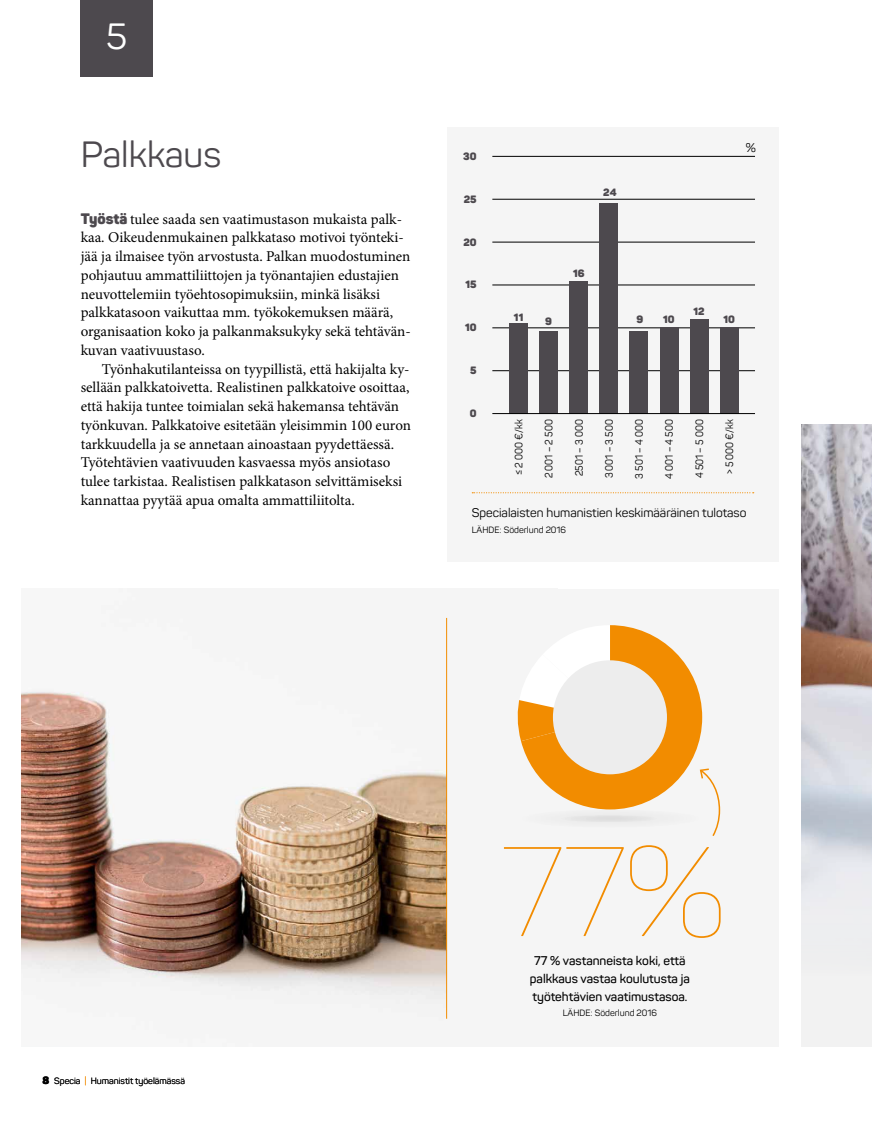
<style>
.page{position:relative;width:872px;height:1127px;background:#fff}
.page>*{position:absolute;margin:0;border:0;box-sizing:border-box;transform-origin:0 0}
.t1{font:100 125.25px "Panton";color:#f28c00}
.t2{font:36px "Panton";color:#4d494e}
.t3{font:36px "Panton";color:#fff}
.t4{font:15px/18.8px "Minion Pro";color:#000}
.t5{font:600 12.45px/18px "Panton";color:#000;text-align:center}
.t6{font:12.45px "Panton";color:#000}
.t7{font:10.5px "Panton";color:#000;scale:.9 1}
.t8{font:900 10.5px "Panton";color:#4d494e}
.t9{font:9px "Panton";color:#000}
.s1{font-family:"Panton";font-weight:900;color:#4d494e}
.s2{font-weight:900;font-size:10.5px}
.s3{color:#f28c00}
</style>
<div class="page">
<img style="left:21px;top:690px;width:425px;height:331px">
<div style="left:801px;top:424px;width:71px;height:622px;background:#f2f2f2"></div>
<img style="left:801px;top:424px;width:71px;height:469px">
<div style="left:446px;top:589px;width:332px;height:457px;background:#f5f5f5"></div>
<div style="left:81px;top:0;width:72px;height:76px;background:#4d494e"></div>
<div style="left:446px;top:128px;width:332px;height:434px;background:#f5f5f5"></div>
<hr style="left:492px;top:370px;width:263px;height:1px;background:#000">
<hr style="left:492px;top:328px;width:263px;height:1px;background:#000">
<hr style="left:492px;top:285px;width:263px;height:1px;background:#000">
<hr style="left:492px;top:242px;width:263px;height:1px;background:#000">
<hr style="left:492px;top:199px;width:263px;height:1px;background:#000">
<hr style="left:492px;top:156px;width:263px;height:1px;background:#000">
<div style="left:720px;top:328px;width:18px;height:86px;background:#4d494e"></div>
<div style="left:690px;top:319px;width:18px;height:95px;background:#4d494e"></div>
<div style="left:660px;top:328px;width:18px;height:86px;background:#4d494e"></div>
<div style="left:630px;top:332px;width:18px;height:82px;background:#4d494e"></div>
<div style="left:600px;top:203px;width:18px;height:211px;background:#4d494e"></div>
<div style="left:569px;top:281px;width:19px;height:133px;background:#4d494e"></div>
<div style="left:539px;top:332px;width:19px;height:82px;background:#4d494e"></div>
<div style="left:509px;top:324px;width:19px;height:90px;background:#4d494e"></div>
<svg style="left:472px;top:492px;width:281px;height:1px"></svg>
<hr style="left:492px;top:413px;width:263px;height:1px;background:#000">
<svg style="left:517px;top:625px;width:204px;height:211px"></svg>
<hr style="left:446px;top:618px;width:1px;height:401px;background:#f28c00">
<h2 class="t3" style="left:106px;top:14px;width:23px">5</h2>
<h2 class="t2" style="left:81px;top:133px;width:142px">Palkkaus</h2>
<p class="t4" style="left:81px;top:209px;width:332px"><span class="s1">Työstä</span> tulee saada sen vaatimustason mukaista palk&shy;kaa. Oikeudenmukainen palkkataso motivoi työnteki&shy;jää ja ilmaisee työn arvostusta. Palkan muodostuminen pohjautuu ammattiliittojen ja työnantajien edustajien neuvottelemiin työehtosopimuksiin, minkä lisäksi palkkatasoon vaikuttaa mm. työkokemuksen määrä, organisaation koko ja palkanmaksukyky sekä tehtävän&shy;kuvan vaativuustaso.</p>
<p class="t4" style="left:81px;top:359px;width:332px;text-indent:21px">Työnhakutilanteissa on tyypillistä, että hakijalta ky&shy;sellään palkkatoivetta. Realistinen palkkatoive osoittaa, että hakija tuntee toimialan sekä hakemansa tehtävän työnkuvan. Palkkatoive esitetään yleisimmin 100 euron tarkkuudella ja se annetaan ainoastaan pyydettäessä.<br>Työtehtävien vaativuuden kasvaessa myös ansiotaso tulee tarkistaa. Realistisen palkkatason selvittämiseksi kannattaa pyytää apua omalta ammattiliitolta.</p>
<p class="t8" style="left:463px;top:150px;width:15px">30</p>
<p class="t8" style="left:464px;top:192px;width:14px">25</p>
<p class="t8" style="left:463px;top:235px;width:15px">20</p>
<p class="t8" style="left:465px;top:278px;width:13px">15</p>
<p class="t8" style="left:465px;top:321px;width:13px">10</p>
<p class="t8" style="left:470px;top:363px;width:8px">5</p>
<p class="t8" style="left:470px;top:406px;width:8px">0</p>
<p class="t8" style="left:603px;top:186px;width:15px">24</p>
<p class="t6" style="left:746px;top:140px;width:12px">%</p>
<p class="t8" style="left:514px;top:310px;width:11px">11</p>
<p class="t8" style="left:545px;top:314px;width:8px">9</p>
<p class="t8" style="left:573px;top:267px;width:13px">16</p>
<p class="t8" style="left:636px;top:313px;width:8px">9</p>
<p class="t8" style="left:663px;top:313px;width:13px">10</p>
<p class="t8" style="left:693px;top:305px;width:13px">12</p>
<p class="t8" style="left:723px;top:312px;width:13px">10</p>
<p class="t7" style="left:512px;top:475px;width:63px;rotate:-90deg">≤ 2 000 €/kk</p>
<p class="t7" style="left:542px;top:478px;width:67px;rotate:-90deg">2 001 – 2 500</p>
<p class="t7" style="left:572px;top:476px;width:65px;rotate:-90deg">2501 – 3 000</p>
<p class="t7" style="left:602px;top:478px;width:67px;rotate:-90deg">3 001 – 3 500</p>
<p class="t7" style="left:632px;top:478px;width:67px;rotate:-90deg">3 501 – 4 000</p>
<p class="t7" style="left:663px;top:479px;width:67px;rotate:-90deg">4 001 – 4 500</p>
<p class="t7" style="left:693px;top:478px;width:67px;rotate:-90deg">4 501 – 5 000</p>
<p class="t7" style="left:723px;top:474px;width:63px;rotate:-90deg">&gt; 5 000 €/kk</p>
<p class="t6" style="left:472px;top:505px;width:276px">Specialaisten humanistien keskimääräinen tulotaso</p>
<p class="t9" style="left:472px;top:524px;width:96px">LÄHDE: Söderlund 2016</p>
<p class="t9" style="left:43px;top:1075px;width:144px"><span class="s2">8</span> Specia <span class="s3">|</span> Humanistit työelämässä</p>
<h1 class="t1" style="left:500px;top:817px;width:227px">77%</h1>
<p class="t5" style="left:530px;top:951px;width:162px">77 % vastanneista koki, että palkkaus vastaa koulutusta ja työtehtävien vaatimustasoa.</p>
<p class="t9" style="left:563px;top:1008px;width:96px">LÄHDE: Söderlund 2016</p>
</div>
